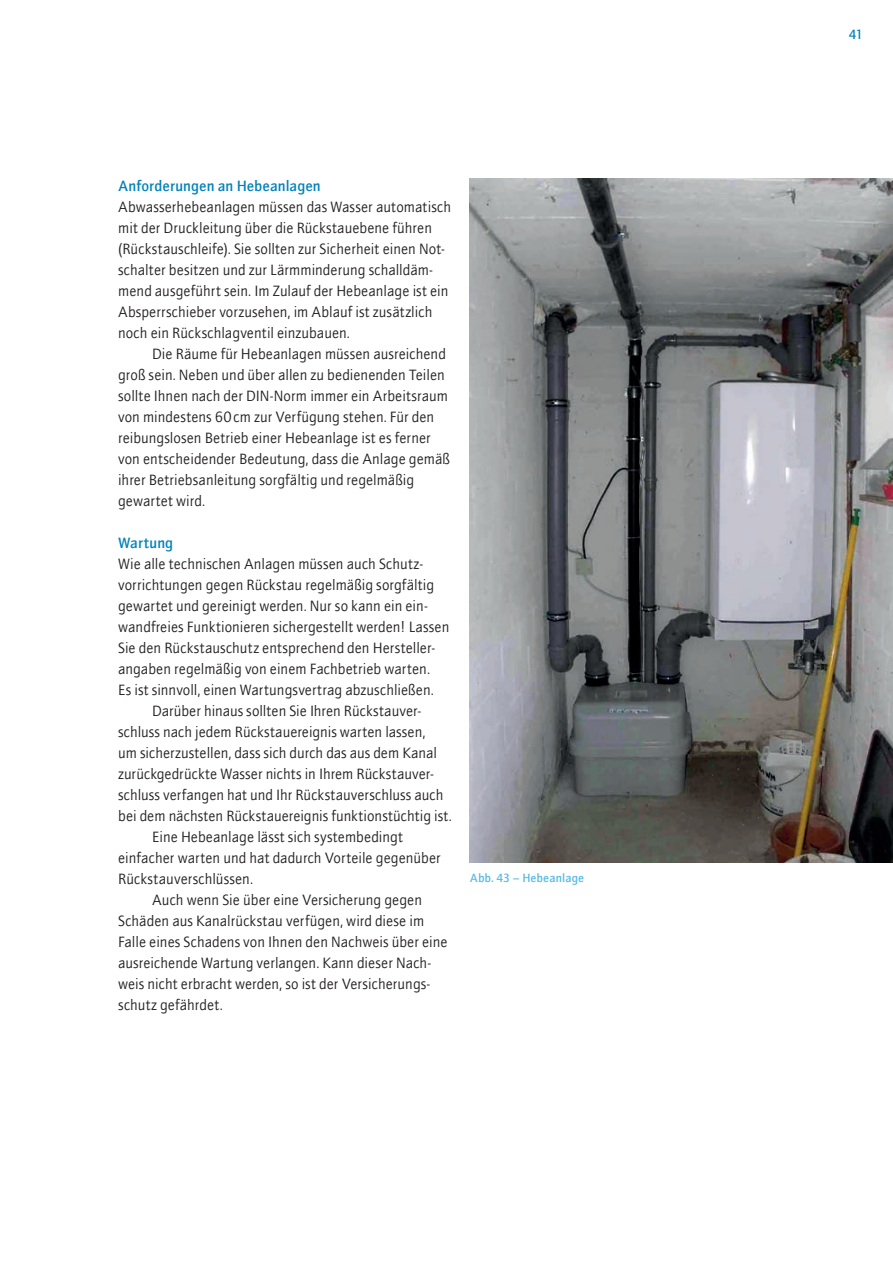
<style>
.page{position:relative;width:893px;height:1263px;background:#fff}
.page>*{position:absolute;margin:0;border:0;box-sizing:border-box;transform-origin:0 0}
.t1{font:15px/21px "ITC Quay Sans";color:#231f20}
.t2{font:500 15px "ITC Quay Sans";letter-spacing:.005em;color:#0082ba}
.t3{font:500 13.5px "ITC Quay Sans";color:#0082ba}
.t4{font:500 12px "ITC Quay Sans";letter-spacing:.015em;color:#56bae4}
</style>
<div class="page">
<img style="left:470px;top:178px;width:423px;height:685px">
<p class="t2" style="left:118px;top:177px;width:204px">Anforderungen an Hebeanlagen</p>
<p class="t1" style="left:118px;top:196px;width:335px">Abwasserhebeanlagen müssen das Wasser automatisch mit der Druckleitung über die Rückstauebene führen (Rückstauschleife). Sie sollten zur Sicherheit einen Not&shy;schalter besitzen und zur Lärmminderung schalldäm&shy;mend ausgeführt sein. Im Zulauf der Hebeanlage ist ein Absperrschieber vorzusehen, im Ablauf ist zusätzlich noch ein Rückschlagventil einzubauen.</p>
<p class="t1" style="left:118px;top:343px;width:333px;text-indent:34px">Die Räume für Hebeanlagen müssen ausreichend groß sein. Neben und über allen zu bedienenden Teilen sollte Ihnen nach der DIN-Norm immer ein Arbeitsraum von mindestens 60cm zur Verfügung stehen. Für den reibungslosen Betrieb einer Hebeanlage ist es ferner von entscheidender Bedeutung, dass die Anlage gemäß ihrer Betriebsanleitung sorgfältig und regelmäßig gewartet wird.</p>
<p class="t2" style="left:118px;top:534px;width:56px">Wartung</p>
<p class="t1" style="left:118px;top:553px;width:307px">Wie alle technischen Anlagen müssen auch Schutz-</p>
<p class="t1" style="left:118px;top:574px;width:318px">vorrichtungen gegen Rückstau regelmäßig sorgfältig</p>
<p class="t1" style="left:118px;top:595px;width:311px">gewartet und gereinigt werden. Nur so kann ein ein-</p>
<p class="t1" style="left:118px;top:616px;width:333px">wandfreies Funktionieren sichergestellt werden! Lassen</p>
<p class="t1" style="left:118px;top:637px;width:319px">Sie den Rückstauschutz entsprechend den Hersteller-</p>
<p class="t1" style="left:118px;top:658px;width:313px">angaben regelmäßig von einem Fachbetrieb warten.</p>
<p class="t1" style="left:118px;top:679px;width:317px">Es ist sinnvoll, einen Wartungsvertrag abzuschließen.</p>
<p class="t1" style="left:152px;top:700px;width:271px">Darüber hinaus sollten Sie Ihren Rückstauver-</p>
<p class="t1" style="left:118px;top:721px;width:309px">schluss nach jedem Rückstauereignis warten lassen,</p>
<p class="t1" style="left:118px;top:742px;width:320px">um sicherzustellen, dass sich durch das aus dem Kanal</p>
<p class="t1" style="left:118px;top:763px;width:317px">zurückgedrückte Wasser nichts in Ihrem Rückstauver-</p>
<p class="t1" style="left:118px;top:784px;width:327px">schluss verfangen hat und Ihr Rückstauverschluss auch</p>
<p class="t1" style="left:118px;top:805px;width:335px">bei dem nächsten Rückstauereignis funktionstüchtig ist.</p>
<p class="t1" style="left:152px;top:826px;width:252px">Eine Hebeanlage lässt sich systembedingt</p>
<p class="t1" style="left:118px;top:847px;width:324px">einfacher warten und hat dadurch Vorteile gegenüber</p>
<p class="t1" style="left:118px;top:868px;width:136px">Rückstauverschlüssen.</p>
<p class="t1" style="left:152px;top:889px;width:271px">Auch wenn Sie über eine Versicherung gegen</p>
<p class="t1" style="left:118px;top:910px;width:308px">Schäden aus Kanalrückstau verfügen, wird diese im</p>
<p class="t1" style="left:118px;top:931px;width:331px">Falle eines Schadens von Ihnen den Nachweis über eine</p>
<p class="t1" style="left:118px;top:952px;width:315px">ausreichende Wartung verlangen. Kann dieser Nach-</p>
<p class="t1" style="left:118px;top:973px;width:314px">weis nicht erbracht werden, so ist der Versicherungs-</p>
<p class="t1" style="left:118px;top:994px;width:106px">schutz gefährdet.</p>
<p class="t4" style="left:470px;top:871px;width:116px">Abb. 43 – Hebeanlage</p>
<p class="t3" style="left:849px;top:26px;width:16px">41</p>
</div>
